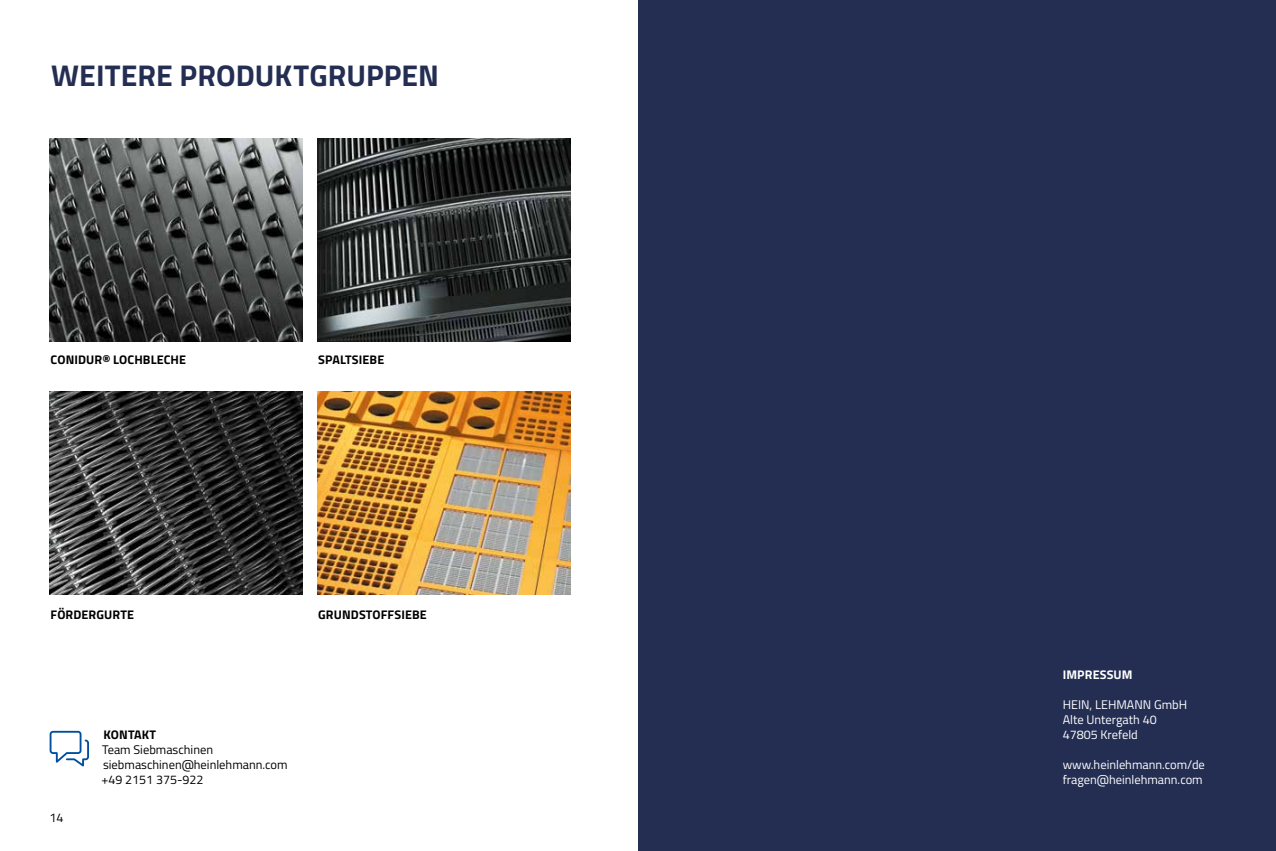
<style>
.page{position:relative;width:1276px;height:851px;background:#fff}
.page>*{position:absolute;margin:0;border:0;box-sizing:border-box;transform-origin:0 0}
.t1{font:700 30px "Titillium";letter-spacing:.005em;color:#232e52}
.t2{font:12.5px/15px "Titillium";color:#fff}
.t3{font:12.5px/15px "Titillium";color:#000}
.t4{font:700 12.5px "Titillium";letter-spacing:.01em;color:#000}
.t5{font:700 12.5px "Titillium";letter-spacing:.01em;color:#fff}
</style>
<div class="page">
<img style="left:50px;top:392px;width:253px;height:202px">
<img style="left:50px;top:139px;width:253px;height:202px">
<img style="left:317px;top:139px;width:253px;height:202px">
<img style="left:317px;top:392px;width:253px;height:202px">
<svg style="left:49px;top:730px;width:40px;height:37px"></svg>
<div style="left:638px;top:0;width:638px;height:850px;background:#232e52"></div>
<h1 class="t1" style="left:51px;top:53px;width:389px">WEITERE PRODUKTGRUPPEN</h1>
<p class="t4" style="left:51px;top:350px;width:137px">CONIDUR® LOCHBLECHE</p>
<p class="t4" style="left:318px;top:350px;width:67px">SPALTSIEBE</p>
<p class="t4" style="left:51px;top:605px;width:85px">FÖRDERGURTE</p>
<p class="t4" style="left:318px;top:605px;width:110px">GRUNDSTOFFSIEBE</p>
<p class="t3" style="left:50px;top:809px;width:16px">14</p>
<p class="t4" style="left:104px;top:725px;width:54px">KONTAKT</p>
<p class="t3" style="left:102px;top:741px;width:188px">Team Siebmaschinen siebmaschinen@heinlehmann.com +49 2151 375-922</p>
<p class="t5" style="left:1062px;top:665px;width:71px">IMPRESSUM</p>
<p class="t2" style="left:1062px;top:696px;width:126px">HEIN, LEHMANN GmbH<br>Alte Untergath 40<br>47805 Krefeld</p>
<p class="t2" style="left:1062px;top:756px;width:144px">www.heinlehmann.com/de fragen@heinlehmann.com</p>
</div>
